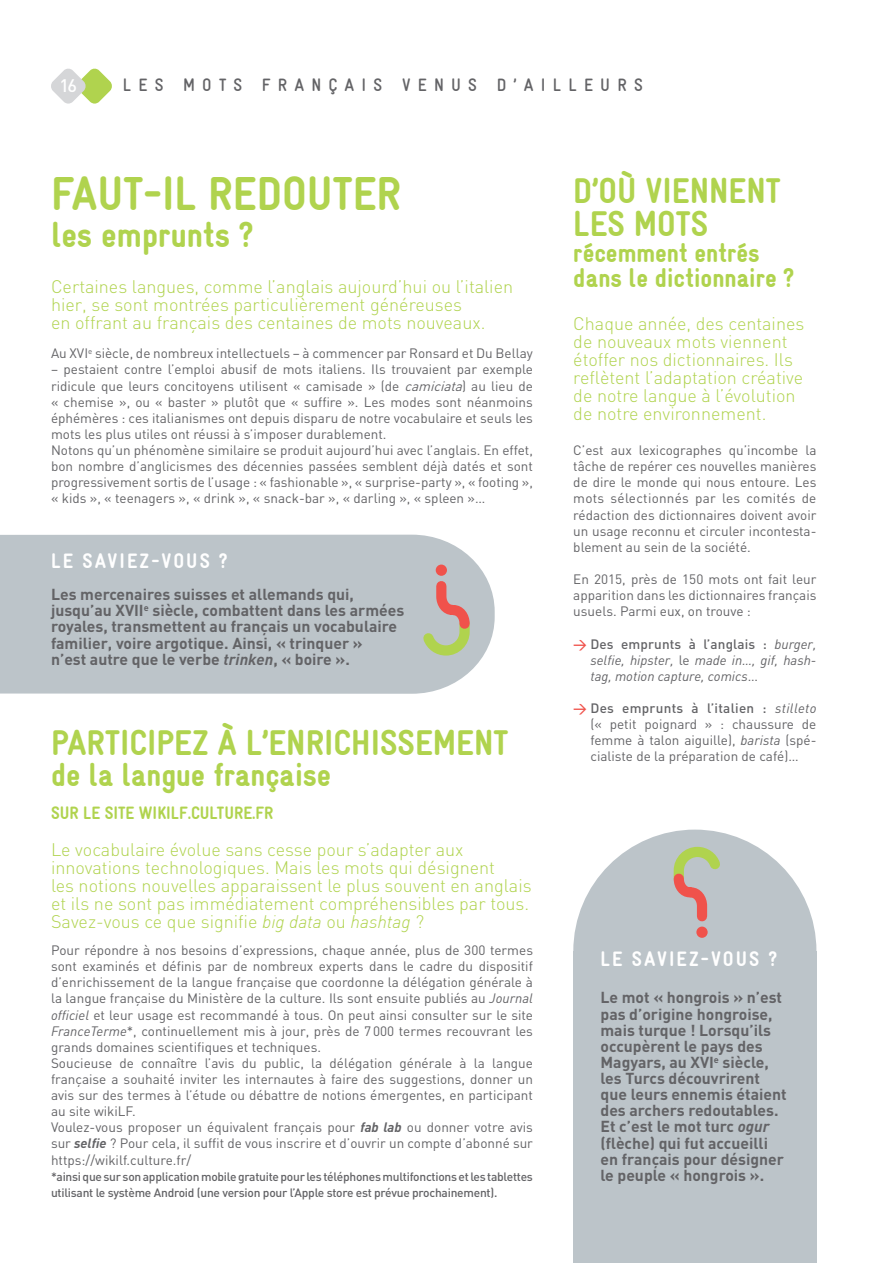
<style>
.page{position:relative;width:893px;height:1263px;background:#fff}
.page>*{position:absolute;margin:0;border:0;box-sizing:border-box;transform-origin:0 0}
.t1{font:900 condensed 48px "Gravur";color:#b0d34e}
.t2{font:900 condensed 36px/33px "Gravur";color:#b0d34e}
.t3{font:900 condensed 33px "Gravur";color:#b0d34e}
.t4{font:900 condensed 27px/25.5px "Gravur";color:#b0d34e}
.t5{font:900 condensed 21px "Gravur";letter-spacing:.1em;color:#fff}
.t6{font:300 18px/18px "DIN";color:#b0d34e}
.t7{font:700 condensed 18px "Gravur";letter-spacing:.4em;color:#636366}
.t8{font:900 condensed 18px "Gravur";color:#b0d34e}
.t9{font:500 18px "DIN";color:#fff}
.t10{font:700 15.75px/16.2px "DIN";color:#636366}
.t11{font:13.5px/16px "DIN";color:#636366;text-align:justify}
.t12{font:italic 13.5px/16px "DIN";color:#636366;text-align:justify}
.t13{font:500 12px/16.2px "DIN";letter-spacing:-.02em;color:#636366}
.s1{font-style:italic}
.s2{font-weight:700;font-style:italic}
.s3{font-weight:500;font-style:normal;color:#f0524b}
.s4{font-weight:500;font-style:normal}
.s5{font-style:normal}
.s6{font-weight:500;color:#f0524b}
.s7{font-weight:500}
</style>
<div class="page">
<svg style="left:51px;top:68px;width:61px;height:36px"></svg>
<div style="left:0;top:535px;width:495px;height:159px;background:#bcc4c9"></div>
<div style="left:573px;top:951px;width:243px;height:312px;background:#bcc4c9"></div>
<div style="left:573px;top:829px;width:243px;height:244px;background:#bcc4c9;border-radius:50%"></div>
<div style="left:696px;top:926px;width:12px;height:12px;background:#f0524b;border-radius:50%"></div>
<svg style="left:673px;top:846px;width:47px;height:76px"></svg>
<div style="left:436px;top:565px;width:11px;height:11px;background:#f0524b;border-radius:50%"></div>
<svg style="left:415px;top:576px;width:60px;height:85px;background:#c0b8ab"></svg>
<h3 class="t9" style="left:59px;top:74px;width:19px">16</h3>
<h3 class="t7" style="left:123px;top:75px;width:326px">LES M OTS FRAN ÇAIS VENUS</h3>
<h3 class="t7" style="left:497px;top:75px;width:146px">D’AILL EU RS</h3>
<h1 class="t1" style="left:51px;top:167px;width:352px">FAUT-IL REDOUTER</h1>
<h2 class="t2" style="left:51px;top:219px;width:204px">LES EMPRUNTS ?</h2>
<h3 class="t6" style="left:51px;top:277px;width:464px">Certaines langues, comme l’anglais aujourd’hui ou l’italien hier, se sont montrées particulièrement généreuses<br>en offrant au français des centaines de mots nouveaux.</h3>
<p class="t11" style="left:51px;top:345px;width:483px">Au XVI<sup>e</sup> siècle, de nombreux intellectuels – à commencer par Ronsard et Du Bellay</p>
<p class="t11" style="left:51px;top:361px;width:483px;text-align:left">– pestaient contre l’emploi abusif de mots italiens. Ils trouvaient par exemple ridicule que leurs concitoyens utilisent « camisade » (de <span class="s1">camiciata</span>) au lieu de « chemise », ou « baster » plutôt que « suffire ». Les modes sont néanmoins éphémères : ces italianismes ont depuis disparu de notre vocabulaire et seuls les mots les plus utiles ont réussi à s’imposer durablement.<br>Notons qu’un phénomène similaire se produit aujourd’hui avec l’anglais. En effet, bon nombre d’anglicismes des décennies passées semblent déjà datés et sont progressivement sortis de l’usage : « fashionable », « surprise-party », « footing », « kids », « teenagers », « drink », « snack-bar », « darling », « spleen »…</p>
<h3 class="t5" style="left:51px;top:549px;width:178px">LE SAVIEZ-VOUS ?</h3>
<p class="t10" style="left:51px;top:586px;width:355px">Les mercenaires suisses et allemands qui, jusqu’au XVII<sup>e</sup> siècle, combattent dans les armées royales, transmettent au français un vocabulaire familier, voire argotique. Ainsi, « trinquer »<br>n’est autre que le verbe <span class="s1">trinken</span>, « boire ».</p>
<h2 class="t2" style="left:51px;top:726px;width:459px">PARTICIPEZ À L’ENRICHISSEMENT</h2>
<h3 class="t3" style="left:51px;top:756px;width:282px">DE LA LANGUE FRANÇAISE</h3>
<h3 class="t8" style="left:51px;top:803px;width:224px">SUR LE SITE WIKILF.CULTURE.FR</h3>
<p class="t6" style="left:51px;top:840px;width:482px">Le vocabulaire évolue sans cesse pour s’adapter aux innovations technologiques. Mais les mots qui désignent<br>les notions nouvelles apparaissent le plus souvent en anglais et ils ne sont pas immédiatement compréhensibles par tous.<br>Savez-vous ce que signifie <span class="s1">big data</span> ou <span class="s1">hashtag</span> ?</p>
<p class="t11" style="left:51px;top:942px;width:483px;text-align:left">Pour répondre à nos besoins d’expressions, chaque année, plus de 300 termes sont examinés et définis par de nombreux experts dans le cadre du dispositif d’enrichissement de la langue française que coordonne la délégation générale à la langue française du Ministère de la culture. Ils sont ensuite publiés au <span class="s1">Journal officiel</span> et leur usage est recommandé à tous. On peut ainsi consulter sur le site <span class="s1">FranceTerme</span>*, continuellement mis à jour, près de 7000 termes recouvrant les grands domaines scientifiques et techniques.<br>Soucieuse de connaître l’avis du public, la délégation générale à la langue française a souhaité inviter les internautes à faire des suggestions, donner un avis sur des termes à l’étude ou débattre de notions émergentes, en participant au site wikiLF.<br>Voulez-vous proposer un équivalent français pour <span class="s2">fab lab</span> ou donner votre avis sur <span class="s2">selfie</span> ? Pour cela, il suffit de vous inscrire et d’ouvrir un compte d’abonné sur https://wikilf.culture.fr/</p>
<p class="t13" style="left:51px;top:1168px;width:483px">*ainsi que sur son application mobile gratuite pour les téléphones multifonctions et les tablettes utilisant le système Android (une version pour l’Apple store est prévue prochainement).</p>
<h2 class="t2" style="left:573px;top:174px;width:209px">D’OÙ VIENNENT<br>LES MOTS</h2>
<h3 class="t4" style="left:573px;top:240px;width:222px">RÉCEMMENT ENTRÉS<br>DANS LE DICTIONNAIRE ?</h3>
<h3 class="t6" style="left:573px;top:314px;width:233px">Chaque année, des centaines de nouveaux mots viennent étoffer nos dictionnaires. Ils reflètent l’adaptation créative de notre langue à l’évolution de notre environnement.</h3>
<p class="t11" style="left:573px;top:442px;width:245px">C’est aux lexicographes qu’incombe la tâche de repérer ces nouvelles manières de dire le monde qui nous entoure. Les mots sélectionnés par les comités de rédaction des dictionnaires doivent avoir un usage reconnu et circuler incontesta&shy;blement au sein de la société.</p>
<p class="t11" style="left:573px;top:571px;width:245px">En 2015, près de 150 mots ont fait leur apparition dans les dictionnaires français usuels. Parmi eux, on trouve :</p>
<p class="t12" style="left:590px;top:635px;width:228px;text-indent:-17px"><span class="s3">&gt;</span> <span class="s4">Des emprunts à l’anglais :</span> burger, selfie, hipster, <span class="s5">le</span> made in…, gif, hash&shy;tag, motion capture, comics<span class="s5">…</span></p>
<p class="t11" style="left:590px;top:700px;width:228px;text-indent:-17px"><span class="s6">&gt;</span> <span class="s7">Des emprunts à l’italien :</span> <span class="s1">stilleto </span>(« petit poignard » : chaussure de femme à talon aiguille), <span class="s1">barista</span> (spé&shy;cialiste de la préparation de café)…</p>
<h3 class="t5" style="left:600px;top:947px;width:178px">LE SAVIEZ-VOUS ?</h3>
<p class="t10" style="left:600px;top:989px;width:188px">Le mot « hongrois » n’est pas d’origine hongroise, mais turque ! Lorsqu’ils occupèrent le pays des<br>Magyars, au XVI<sup>e</sup> siècle, les Turcs découvrirent que leurs ennemis étaient des archers redoutables.<br>Et c’est le mot turc <span class="s1">ogur </span>(flèche) qui fut accueilli en français pour désigner le peuple « hongrois ».</p>
</div>
